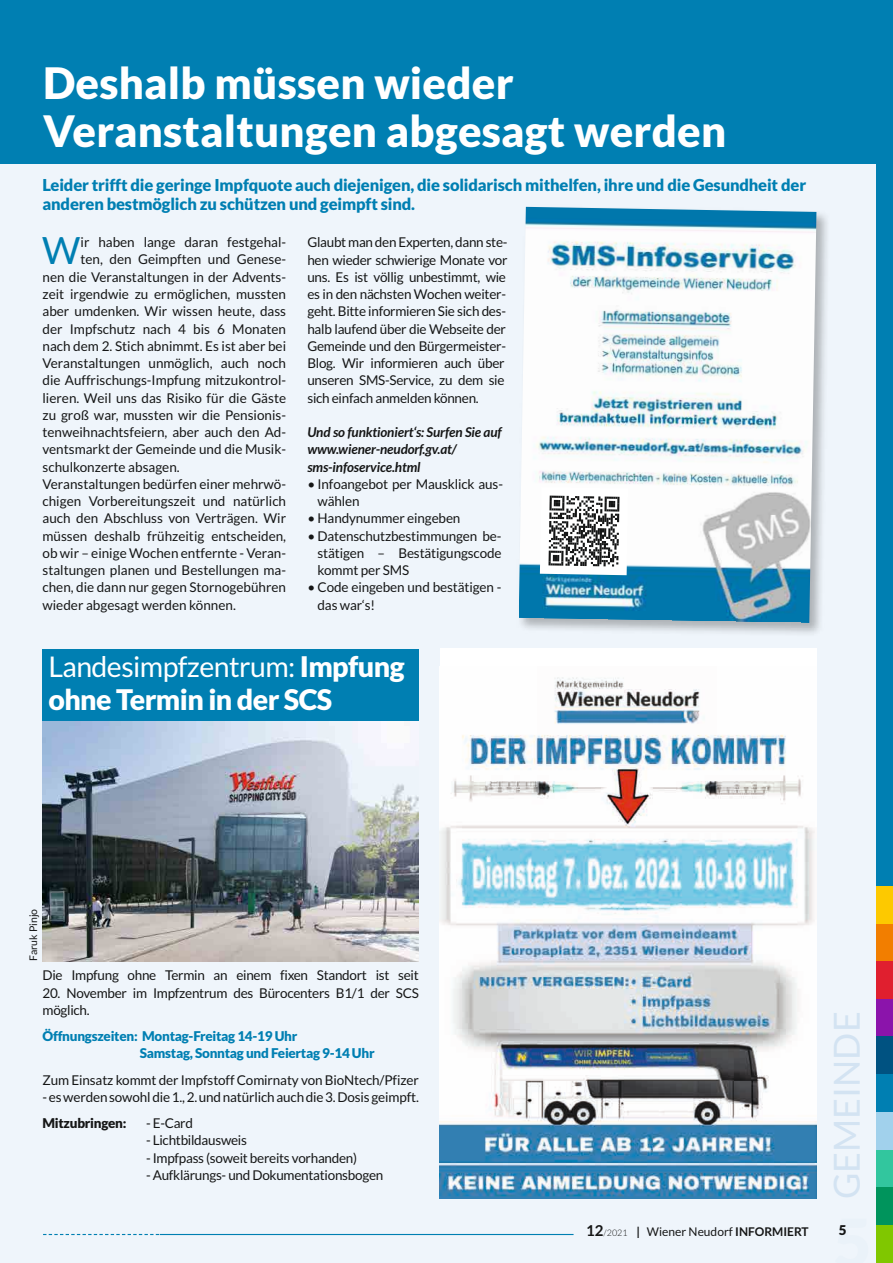
<style>
.page{position:relative;width:893px;height:1263px;background:#fff}
.page>*{position:absolute;margin:0;border:0;box-sizing:border-box;transform-origin:0 0}
.t1{font:900 43.5px/48px "Lato";letter-spacing:.005em;color:#fff}
.t2{font:37.65px "Lato";color:#007fb2}
.t3{font:36px "Lato";color:#d3e3f2}
.t4{font:900 28.5px/33px "Lato";letter-spacing:-.02em;color:#fff}
.t5{font:900 16.5px/19.5px "Lato";letter-spacing:-.01em;color:#007fb2}
.t6{font:13.5px/17.2px "Lato";letter-spacing:-.01em;color:#151616}
.t7{font:italic 700 13.5px/17.2px "Lato";letter-spacing:-.01em;color:#151616}
.t8{font:900 13.5px/17.2px "Lato";letter-spacing:-.02em;color:#007fb2}
.t9{font:900 13.5px "Lato";letter-spacing:-.02em;color:#151616}
.t10{font:12px "Lato";color:#151616}
.t11{font:10.5px "Lato";color:#151616}
.s1{font-weight:400}
.s2{font-weight:700;font-size:15px}
.s3{font-weight:300;font-size:9px}
.s4{font-weight:700}
</style>
<div class="page">
<div style="left:0;top:0;width:876px;height:1263px;background:#eff5fb"></div>
<div style="left:876px;top:0;width:17px;height:886px;background:#007fb2"></div>
<div style="left:876px;top:923px;width:17px;height:38px;background:#f27e00"></div>
<div style="left:876px;top:886px;width:17px;height:37px;background:#fdc900"></div>
<div style="left:876px;top:961px;width:17px;height:38px;background:#e01f2f"></div>
<div style="left:876px;top:999px;width:17px;height:37px;background:#8b14ab"></div>
<div style="left:876px;top:1036px;width:17px;height:38px;background:#005281"></div>
<div style="left:876px;top:1074px;width:17px;height:38px;background:#007fb2"></div>
<div style="left:876px;top:1112px;width:17px;height:38px;background:#a1d1ec"></div>
<div style="left:876px;top:1150px;width:17px;height:37px;background:#32c69e"></div>
<div style="left:876px;top:1187px;width:17px;height:38px;background:#00945c"></div>
<div style="left:876px;top:1225px;width:17px;height:38px;background:#80c700"></div>
<hr style="left:160px;top:1234px;width:414px;height:1px;background:#007fb2">
<svg style="left:43px;top:1234px;width:116px;height:1px"></svg>
<div style="left:0;top:0;width:893px;height:163px;background:#007fb2"></div>
<div style="left:43px;top:649px;width:376px;height:73px;background:#007fb2"></div>
<div style="left:516px;top:205px;width:314px;height:432px;background:#151616;opacity:.3"></div>
<img style="left:519px;top:207px;width:297px;height:416px">
<div style="left:440px;top:648px;width:376px;height:551px;background:#fff"></div>
<img style="left:440px;top:677px;width:376px;height:521px">
<img style="left:43px;top:722px;width:375px;height:239px">
<svg style="left:540px;top:487px;width:88px;height:88px"></svg>
<h1 class="t1" style="left:43px;top:58px;width:685px">Deshalb müssen wieder<br>Veranstaltungen abgesagt werden</h1>
<p class="t5" style="left:43px;top:175px;width:765px">Leider trifft die geringe Impfquote auch diejenigen, die solidarisch mithelfen, ihre und die Gesundheit der anderen bestmöglich zu schützen und geimpft sind.</p>
<h2 class="t2" style="left:42px;top:230px;width:40px">W</h2>
<p class="t6" style="left:81px;top:234px;width:207px">ir haben lange daran festgehal-</p>
<p class="t6" style="left:307px;top:234px;width:202px">Glaubt man den Experten, dann ste&shy;hen wieder schwierige Monate vor uns. Es ist völlig unbestimmt, wie es in den nächsten Wochen weiter&shy;geht. Bitte informieren Sie sich des&shy;halb laufend über die Webseite der Gemeinde und den Bürgermeister-Blog. Wir informieren auch über unseren SMS-Service, zu dem sie sich einfach anmelden können.</p>
<p class="t7" style="left:307px;top:424px;width:196px">Und so funktioniert‘s: Surfen Sie auf www.wiener-neudorf.gv.at/ sms-infoservice.html</p>
<p class="t6" style="left:318px;top:475px;width:187px;text-indent:-10px">• Infoangebot per Mausklick aus&shy;wählen</p>
<p class="t6" style="left:307px;top:510px;width:155px">• Handynummer eingeben</p>
<p class="t6" style="left:318px;top:527px;width:185px;text-align:justify;text-indent:-10px">• Datenschutzbestimmungen be&shy;stätigen – Bestätigungscode kommt per SMS</p>
<p class="t6" style="left:318px;top:579px;width:185px;text-indent:-10px">• Code eingeben und bestätigen - das war‘s!</p>
<p class="t6" style="left:81px;top:251px;width:207px">ten, den Geimpften und Genese-</p>
<p class="t6" style="left:43px;top:268px;width:245px">nen die Veranstaltungen in der Advents-</p>
<p class="t6" style="left:43px;top:285px;width:245px">zeit irgendwie zu ermöglichen, mussten</p>
<p class="t6" style="left:43px;top:303px;width:245px">aber umdenken. Wir wissen heute, dass</p>
<p class="t6" style="left:43px;top:320px;width:245px">der Impfschutz nach 4 bis 6 Monaten</p>
<p class="t6" style="left:43px;top:337px;width:245px">nach dem 2. Stich abnimmt. Es ist aber bei</p>
<p class="t6" style="left:43px;top:354px;width:245px">Veranstaltungen unmöglich, auch noch</p>
<p class="t6" style="left:43px;top:372px;width:245px">die Auffrischungs-Impfung mitzukontrol-</p>
<p class="t6" style="left:43px;top:389px;width:245px">lieren. Weil uns das Risiko für die Gäste</p>
<p class="t6" style="left:43px;top:406px;width:245px">zu groß war, mussten wir die Pensionis-</p>
<p class="t6" style="left:43px;top:423px;width:245px">tenweihnachtsfeiern, aber auch den Ad-</p>
<p class="t6" style="left:43px;top:441px;width:245px">ventsmarkt der Gemeinde und die Musik-</p>
<p class="t6" style="left:43px;top:458px;width:139px">schulkonzerte absagen.</p>
<p class="t6" style="left:43px;top:475px;width:245px">Veranstaltungen bedürfen einer mehrwö-</p>
<p class="t6" style="left:43px;top:492px;width:245px">chigen Vorbereitungszeit und natürlich</p>
<p class="t6" style="left:43px;top:510px;width:245px">auch den Abschluss von Verträgen. Wir</p>
<p class="t6" style="left:43px;top:527px;width:245px">müssen deshalb frühzeitig entscheiden,</p>
<p class="t6" style="left:43px;top:544px;width:245px">ob wir – einige Wochen entfernte - Veran-</p>
<p class="t6" style="left:43px;top:561px;width:245px">staltungen planen und Bestellungen ma-</p>
<p class="t6" style="left:43px;top:579px;width:245px">chen, die dann nur gegen Stornogebühren</p>
<p class="t6" style="left:43px;top:596px;width:195px">wieder abgesagt werden können.</p>
<h3 class="t4" style="left:48px;top:649px;width:358px"><span class="s1">Landesimpfzentrum:</span> Impfung ohne Termin in der SCS</h3>
<p class="t11" style="left:28px;top:961px;width:54px;rotate:-90deg">Faruk Pinjo</p>
<p class="t6" style="left:43px;top:967px;width:378px">Die Impfung ohne Termin an einem fixen Standort ist seit</p>
<p class="t6" style="left:43px;top:984px;width:378px">20. November im Impfzentrum des Bürocenters B1/1 der SCS möglich.</p>
<p class="t8" style="left:140px;top:1027px;width:236px;text-indent:-97px">Öffnungszeiten: Montag-Freitag 14-19 Uhr<br>Samstag, Sonntag und Feiertag 9-14 Uhr</p>
<p class="t6" style="left:43px;top:1071px;width:378px">Zum Einsatz kommt der Impfstoff Comirnaty von BioNtech/Pfizer</p>
<p class="t6" style="left:43px;top:1088px;width:378px">- es werden sowohl die 1., 2. und natürlich auch die 3. Dosis geimpft.</p>
<p class="t9" style="left:43px;top:1115px;width:85px">Mitzubringen:</p>
<p class="t6" style="left:146px;top:1114px;width:49px">- E-Card</p>
<p class="t6" style="left:146px;top:1132px;width:102px">- Lichtbildausweis</p>
<p class="t6" style="left:146px;top:1149px;width:213px">- Impfpass (soweit bereits vorhanden)</p>
<p class="t6" style="left:146px;top:1166px;width:239px">- Aufklärungs- und Dokumentationsbogen</p>
<h3 class="t3" style="left:827px;top:1199px;width:189px;rotate:-90deg">GEMEINDE</h3>
<p class="t10" style="left:586px;top:1225px;width:224px"><span class="s2">12</span><span class="s3">/2021</span> <span class="s4">|</span> Wiener Neudorf <span class="s4">INFORMIERT</span></p>
<p class="t9" style="left:839px;top:1222px;width:9px">5</p>
</div>
